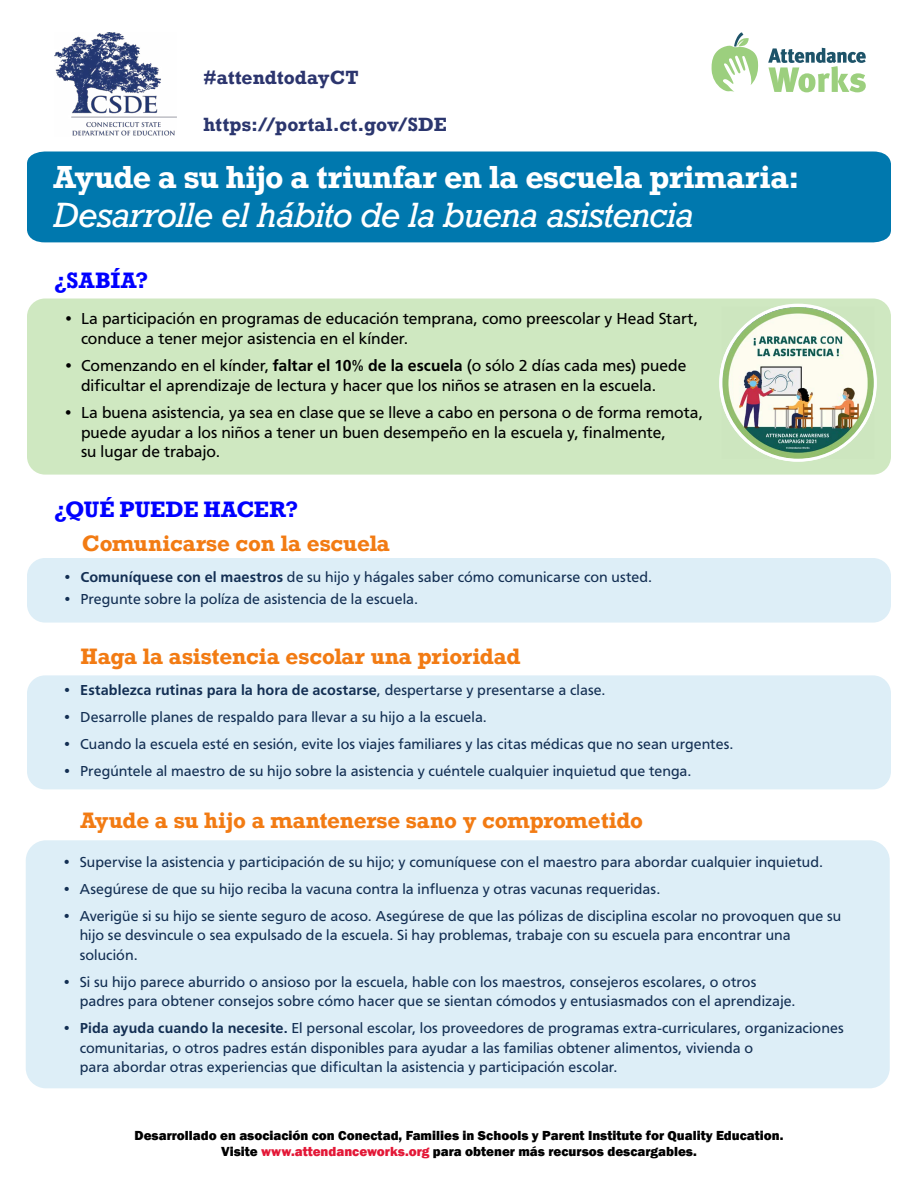
<style>
.page{position:relative;width:918px;height:1188px;background:#fff}
.page>*{position:absolute;margin:0;border:0;box-sizing:border-box;transform-origin:0 0}
.t1{font:italic 33px "Rockwell";letter-spacing:-.035em;color:#fff}
.t2{font:700 30px "Rockwell";letter-spacing:-.015em;color:#fff}
.t3{font:700 21px "Rockwell";letter-spacing:-.01em;color:#f27b13}
.t4{font:700 21px "Rockwell";letter-spacing:.005em;color:#00f}
.t5{font:700 18px "Rockwell";letter-spacing:.005em;color:#2b366e}
.t6{font:700 18px "Rockwell";color:#2c356e}
.t7{font:16.5px/19.8px "Carto Gothic Std";color:#000}
.t8{font:15px/19.5px "Carto Gothic Std";letter-spacing:.005em;color:#132f53}
.t9{font:700 15px "Carto Gothic Std";letter-spacing:.005em;color:#132f53}
.t10{font:800 13.5px/16.5px "Franklin Gothic";color:#000;text-align:center}
.s1{font-weight:700}
.s2{font-weight:400}
.s3{font-family:"Franklin Gothic"}
.s4{color:#e31837}
</style>
<div class="page">
<div style="left:27px;top:298px;width:864px;height:177px;background:#cfe8c1;border-radius:18px"></div>
<svg style="left:711px;top:32px;width:47px;height:60px"></svg>
<svg style="left:768px;top:48px;width:98px;height:44px"></svg>
<div style="left:27px;top:152px;width:864px;height:90px;background:#0078ae"></div>
<img style="left:54px;top:32px;width:123px;height:104px">
<img style="left:722px;top:307px;width:152px;height:151px">
<div style="left:719px;top:304px;width:158px;height:158px;border:3px solid #fff;border-radius:50%"></div>
<div style="left:27px;top:558px;width:864px;height:65px;background:#ddeef7;border-radius:18px"></div>
<div style="left:27px;top:675px;width:864px;height:114px;background:#ddeef7;border-radius:18px"></div>
<div style="left:26px;top:840px;width:864px;height:248px;background:#ddeef7;border-radius:20px"></div>
<p class="t6" style="left:204px;top:66px;width:157px">#attendtodayCT</p>
<p class="t5" style="left:204px;top:112px;width:245px">https://portal.ct.gov/SDE</p>
<p class="t2" style="left:53px;top:157px;width:748px">Ayude a su hijo a triunfar en la escuela primaria:</p>
<p class="t1" style="left:53px;top:194px;width:642px">Desarrolle el hábito de la buena asistencia</p>
<p class="t4" style="left:54px;top:267px;width:96px">¿SABÍA?</p>
<p class="t7" style="left:81px;top:309px;width:619px;text-indent:-18px">• La participación en programas de educación temprana, como preescolar y Head Start, conduce a tener mejor asistencia en el kínder.</p>
<p class="t7" style="left:81px;top:356px;width:607px;text-indent:-18px">• Comenzando en el kínder, <span class="s1">faltar el 10% de la escuela</span> (o sólo 2 días cada mes) puede difcultar el aprendizaje de lectura y hacer que los niños se atrasen en la escuela.</p>
<p class="t7" style="left:81px;top:402px;width:624px;text-indent:-18px">• La buena asistencia, ya sea en clase que se lleve a cabo en persona o de forma remota, puede ayudar a los niños a tener un buen desempeño en la escuela y, fnalmente,<br>su lugar de trabajo.</p>
<p class="t4" style="left:54px;top:496px;width:246px">¿QUÉ PUEDE HACER?</p>
<p class="t3" style="left:82px;top:530px;width:310px">Comunicarse con la escuela</p>
<p class="t8" style="left:62px;top:567px;width:591px">• <span class="s1">Comuníquese con el maestros</span> de su hijo y hágales saber cómo comunicarse con usted.</p>
<p class="t8" style="left:62px;top:590px;width:357px">• Pregunte sobre la políza de asistencia de la escuela.</p>
<p class="t3" style="left:81px;top:643px;width:441px">Haga la asistencia escolar una prioridad</p>
<p class="t9" style="left:62px;top:681px;width:545px"><span class="s2">•</span> Establezca rutinas para la hora de acostarse<span class="s2">, despertarse y presentarse a clase.</span></p>
<p class="t8" style="left:62px;top:707px;width:426px">• Desarrolle planes de respaldo para llevar a su hijo a la escuela.</p>
<p class="t8" style="left:62px;top:734px;width:673px">• Cuando la escuela esté en sesión, evite los viajes familiares y las citas médicas que no sean urgentes.</p>
<p class="t8" style="left:62px;top:761px;width:631px">• Pregúntele al maestro de su hijo sobre la asistencia y cuéntele cualquier inquietud que tenga.</p>
<p class="t3" style="left:81px;top:806px;width:564px">Ayude a su hijo a mantenerse sano y comprometido</p>
<p class="t8" style="left:62px;top:852px;width:763px"><span class="s3">•</span> Supervise la asistencia y participación de su hijo; y comuníquese con el maestro para abordar cualquier inquietud.</p>
<p class="t8" style="left:62px;top:879px;width:600px"><span class="s1">•</span> Asegúrese de que su hijo reciba la vacuna contra la infuenza y otras vacunas requeridas.</p>
<p class="t8" style="left:80px;top:906px;width:763px;text-indent:-18px"><span class="s1">•</span> Averigüe si su hijo se siente seguro de acoso. Asegúrese de que las pólizas de disciplina escolar no provoquen que su hijo se desvincule o sea expulsado de la escuela. Si hay problemas, trabaje con su escuela para encontrar una solución.</p>
<p class="t8" style="left:80px;top:972px;width:717px;text-indent:-18px"><span class="s1">•</span> Si su hijo parece aburrido o ansioso por la escuela, hable con los maestros, consejeros escolares, o otros padres para obtener consejos sobre cómo hacer que se sientan cómodos y entusiasmados con el aprendizaje.</p>
<p class="t8" style="left:80px;top:1018px;width:765px;text-indent:-18px"><span class="s1">• Pida ayuda cuando la necesite.</span> El personal escolar, los proveedores de programas extra-curriculares, organizaciones comunitarias, o otros padres están disponibles para ayudar a las familias obtener alimentos, vivienda o<br>para abordar otras experiencias que difcultan la asistencia y participación escolar.</p>
<p class="t10" style="left:135px;top:1127px;width:650px">Desarrollado en asociación con Conectad, Families in Schools y Parent Institute for Quality Education.<br>Visite <span class="s4">www.attendanceworks.org</span> para obtener más recursos descargables.</p>
</div>
